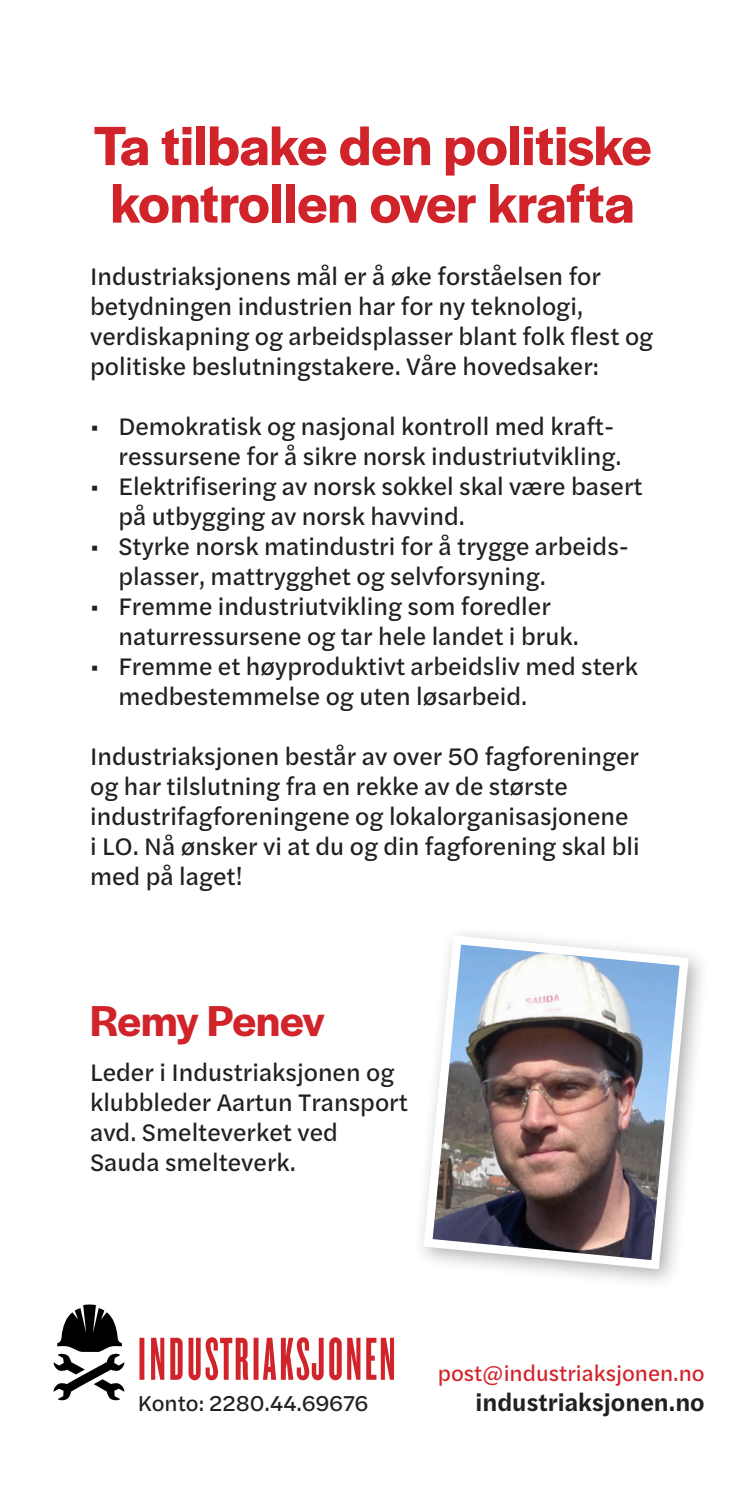
<style>
.page{position:relative;width:745px;height:1489px;background:#fff}
.page>*{position:absolute;margin:0;border:0;box-sizing:border-box;transform-origin:0 0}
.Overskrift{font:600 57.5px/57.5px "Halyard Display";color:#d1232a}
.Overskrift-2{font:600 45px "Halyard Display";letter-spacing:-.02em;color:#d1232a}
.Brødtekst{font:25px/30px "Halyard Text";color:#231f20}
.Brødtekst-2{font:600 25px "Halyard Text";color:#231f20}
.Brødtekst-3{font:22.5px "Halyard Text";color:#d1232a}
.Brødtekst-4{font:22.5px "Halyard Text";color:#231f20}
</style>
<div class="page">
<svg style="left:139px;top:1337px;width:255px;height:43px"></svg>
<svg style="left:53px;top:1304px;width:71px;height:96px"></svg>
<div style="left:413px;top:925px;width:297px;height:365px;background:#231f20;opacity:.35"></div>
<img style="left:418px;top:930px;width:274px;height:343px">
<p class="Overskrift" style="left:93px;top:114px;width:559px">Ta tilbake den politiske kontrollen over krafta</p>
<p class="Brødtekst" style="left:90px;top:260px;width:564px">Industriaksjonens mål er å øke forståelsen for betydningen industrien har for ny teknologi, verdiskapning og arbeidsplasser blant folk flest og politiske beslutningstakere. Våre hovedsaker:</p>
<p class="Brødtekst" style="left:90px;top:410px;width:532px;text-align:right">• Demokratisk og nasjonal kontroll med kraft&shy;ressursene for å sikre norsk industriutvikling.</p>
<p class="Brødtekst" style="left:118px;top:470px;width:525px;text-indent:-28px">• Elektrifisering av norsk sokkel skal være basert på utbygging av norsk havvind.</p>
<p class="Brødtekst" style="left:118px;top:530px;width:511px;text-indent:-28px">• Styrke norsk matindustri for å trygge arbeids&shy;plasser, mattrygghet og selvforsyning.</p>
<p class="Brødtekst" style="left:118px;top:590px;width:461px;text-indent:-28px">• Fremme industriutvikling som foredler naturressursene og tar hele landet i bruk.</p>
<p class="Brødtekst" style="left:118px;top:650px;width:520px;text-indent:-28px">• Fremme et høyproduktivt arbeidsliv med sterk medbestemmelse og uten løsarbeid.</p>
<p class="Brødtekst" style="left:90px;top:740px;width:551px">Industriaksjonen består av over 50 fagforeninger og har tilslutning fra en rekke av de største industrifagforeningene og lokalorganisasjonene i LO. Nå ønsker vi at du og din fagforening skal bli med på laget!</p>
<p class="Overskrift-2" style="left:90px;top:988px;width:236px">Remy Penev</p>
<p class="Brødtekst" style="left:90px;top:1055px;width:319px">Leder i Industriaksjonen og klubbleder Aartun Transport avd. Smelteverket ved<br>Sauda smelteverk.</p>
<p class="Brødtekst-4" style="left:138px;top:1386px;width:232px">Konto: 2280.44.69676</p>
<p class="Brødtekst-3" style="left:437px;top:1356px;width:268px">post@industriaksjonen.no</p>
<p class="Brødtekst-2" style="left:475px;top:1383px;width:231px">industriaksjonen.no</p>
</div>
